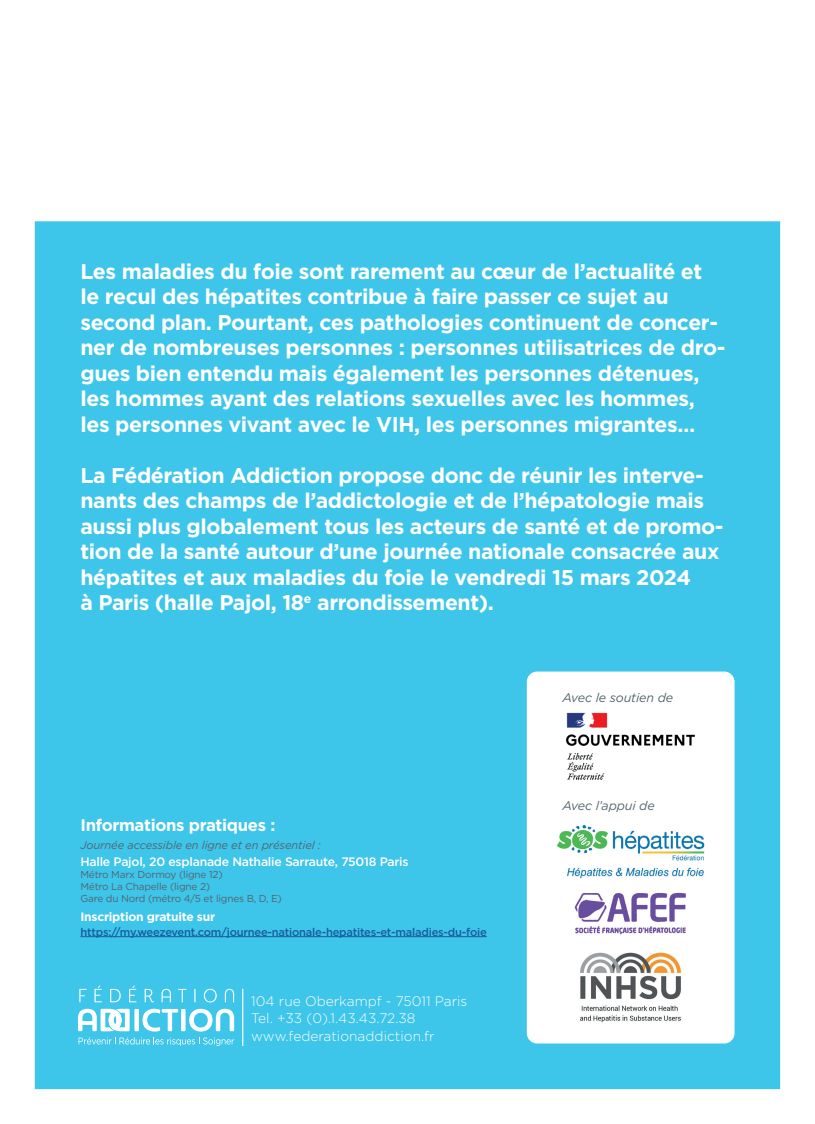
<style>
.page{position:relative;width:815px;height:1124px;background:#fff}
.page>*{position:absolute;margin:0;border:0;box-sizing:border-box;transform-origin:0 0}
.t1{font:700 21.25px/25.5px "Gotham";letter-spacing:-.02em;color:#fff}
.t2{font:700 16.75px "Gotham";letter-spacing:-.02em;color:#fff}
.t3{font:300 13.75px/17.5px "Gotham";color:#fff}
.t4{font:italic 12.5px "Gotham";letter-spacing:-.01em;color:#53656e}
.t5{font:500 12.25px "Gotham";letter-spacing:-.02em;color:#fff}
.t6{font:700 12.12px "Gotham";letter-spacing:-.02em;color:#fff}
.t7{font:500 11.12px "Gotham";letter-spacing:-.02em;color:#175d9e}
.t8{font:italic 11.12px "Gotham";letter-spacing:-.01em;color:#53656e}
.t9{font:10px/12.2px "Gotham";letter-spacing:-.02em;color:#53656e}
</style>
<div class="page">
<div style="left:35px;top:221px;width:745px;height:867px;background:#3ec5ea;border:1px solid #3ec5ea"></div>
<svg style="left:79px;top:988px;width:8px;height:14px"></svg>
<svg style="left:94px;top:985px;width:8px;height:17px"></svg>
<svg style="left:110px;top:988px;width:11px;height:14px"></svg>
<svg style="left:129px;top:985px;width:7px;height:17px"></svg>
<svg style="left:145px;top:988px;width:9px;height:14px"></svg>
<svg style="left:162px;top:988px;width:9px;height:14px"></svg>
<svg style="left:178px;top:988px;width:8px;height:14px"></svg>
<svg style="left:194px;top:988px;width:2px;height:14px"></svg>
<svg style="left:204px;top:988px;width:13px;height:14px"></svg>
<svg style="left:225px;top:988px;width:9px;height:14px"></svg>
<svg style="left:78px;top:1008px;width:156px;height:37px"></svg>
<hr style="left:242px;top:988px;width:1px;height:57px;background:#fff">
<div style="left:528px;top:672px;width:206px;height:370px;background:#fff;border-radius:9px"></div>
<div style="left:527px;top:671px;width:208px;height:372px;border:2px solid #fff;border-radius:9px"></div>
<img style="left:556px;top:825px;width:149px;height:52px">
<img style="left:574px;top:892px;width:112px;height:43px">
<img style="left:580px;top:952px;width:102px;height:71px">
<img style="left:566px;top:712px;width:129px;height:68px">
<hr style="left:80px;top:936px;width:407px;height:1px;background:#175d9e">
<p class="t1" style="left:80px;top:258px;width:646px">Les maladies du foie sont rarement au cœur de l’actualité et le recul des hépatites contribue à faire passer ce sujet au second plan. Pourtant, ces pathologies continuent de concer&shy;ner de nombreuses personnes : personnes utilisatrices de dro&shy;gues bien entendu mais également les personnes détenues, les hommes ayant des relations sexuelles avec les hommes, les personnes vivant avec le VIH, les personnes migrantes…</p>
<p class="t1" style="left:80px;top:462px;width:645px">La Fédération Addiction propose donc de réunir les interve&shy;nants des champs de l’addictologie et de l’hépatologie mais aussi plus globalement tous les acteurs de santé et de promo&shy;tion de la santé autour d’une journée nationale consacrée aux hépatites et aux maladies du foie le vendredi 15 mars 2024<br>à Paris (halle Pajol, 18<sup>e</sup> arrondissement).</p>
<p class="t4" style="left:562px;top:689px;width:112px">Avec le soutien de</p>
<p class="t2" style="left:80px;top:813px;width:197px">Informations pratiques :</p>
<p class="t8" style="left:80px;top:838px;width:242px">Journée accessible en ligne et en présentiel :</p>
<p class="t5" style="left:80px;top:853px;width:330px">Halle Pajol, 20 esplanade Nathalie Sarraute, 75018 Paris</p>
<p class="t9" style="left:80px;top:867px;width:203px">Métro Marx Dormoy (ligne 12)<br>Métro La Chapelle (ligne 2)<br>Gare du Nord (métro 4/5 et lignes B, D, E)</p>
<p class="t6" style="left:80px;top:908px;width:136px">Inscription gratuite sur</p>
<p class="t7" style="left:80px;top:924px;width:408px">https://my.weezevent.com/journee-nationale-hepatites-et-maladies-du-foie</p>
<p class="t3" style="left:251px;top:991px;width:218px">104 rue Oberkampf - 75011 Paris<br>Tel. +33 (0).1.43.43.72.38 www.federationaddiction.fr</p>
<p class="t4" style="left:562px;top:797px;width:94px">Avec l’appui de</p>
</div>
